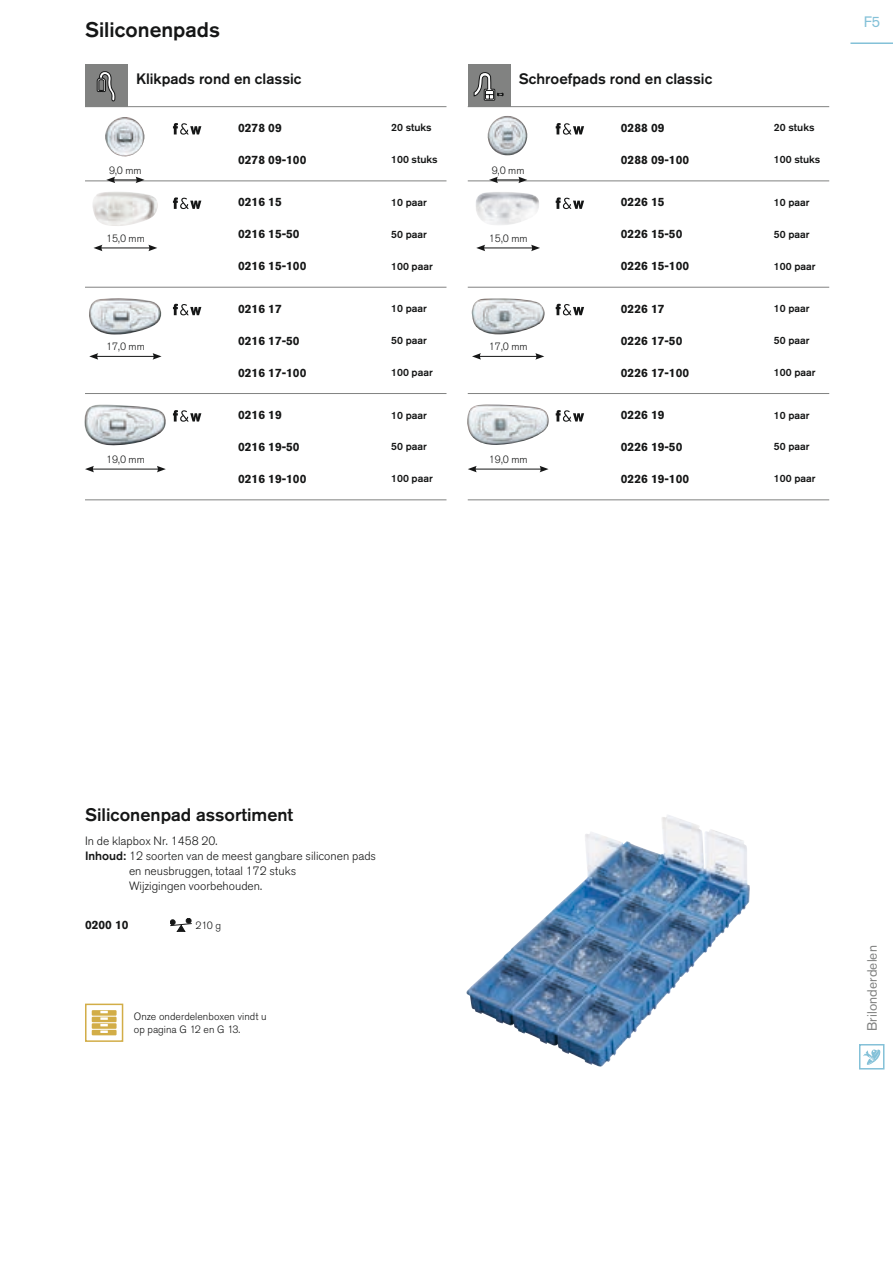
<style>
.page{position:relative;width:893px;height:1263px;background:#fff}
.page>*{position:absolute;margin:0;border:0;box-sizing:border-box;transform-origin:0 0}
.t1{font:500 21px "Akzidenz Grotesk Pro";color:#151616}
.t2{font:500 18px "Akzidenz Grotesk Pro";color:#151616}
.t3{font:500 15px "Akzidenz Grotesk Pro";color:#151616}
.t4{font:15px "Akzidenz Grotesk Pro";color:#84c1d8}
.t5{font:13.5px "Akzidenz Grotesk Pro";letter-spacing:.01em;color:#818281}
.t6{font:700 12px "Akzidenz Grotesk Pro";color:#151616}
.t7{font:300 12px "Akzidenz Grotesk Pro";color:#151616}
.t8{font:500 10.5px "Akzidenz Grotesk Pro";color:#151616}
.t9{font:300 10.5px/13.5px "Akzidenz Grotesk Pro";color:#151616}
.s1{font-weight:500}
</style>
<div class="page">
<hr style="left:850px;top:42px;width:43px;height:2px;background:#84c1d8">
<div style="left:859px;top:1044px;width:25px;height:25px;border:2px solid #84c1d8"></div>
<svg style="left:863px;top:1049px;width:17px;height:16px"></svg>
<div style="left:85px;top:64px;width:43px;height:42px;background:#818281"></div>
<svg style="left:97px;top:71px;width:18px;height:31px"></svg>
<div style="left:468px;top:64px;width:42px;height:42px;background:#818281"></div>
<svg style="left:474px;top:72px;width:29px;height:28px"></svg>
<hr style="left:85px;top:181px;width:361px;height:1px;background:#818281">
<hr style="left:85px;top:287px;width:361px;height:1px;background:#818281">
<hr style="left:85px;top:393px;width:361px;height:1px;background:#818281">
<hr style="left:85px;top:500px;width:361px;height:1px;background:#818281">
<hr style="left:468px;top:181px;width:361px;height:1px;background:#818281">
<hr style="left:468px;top:287px;width:361px;height:1px;background:#818281">
<hr style="left:468px;top:393px;width:361px;height:1px;background:#818281">
<hr style="left:468px;top:500px;width:361px;height:1px;background:#818281">
<hr style="left:85px;top:106px;width:361px;height:1px;background:#818281">
<hr style="left:468px;top:106px;width:361px;height:1px;background:#818281">
<svg style="left:106px;top:177px;width:39px;height:6px"></svg>
<hr style="left:100px;top:248px;width:51px;height:1px;background:#151616">
<svg style="left:94px;top:245px;width:8px;height:6px"></svg>
<svg style="left:148px;top:245px;width:9px;height:6px"></svg>
<hr style="left:96px;top:356px;width:59px;height:1px;background:#151616">
<svg style="left:89px;top:353px;width:9px;height:7px"></svg>
<svg style="left:153px;top:353px;width:9px;height:7px"></svg>
<hr style="left:92px;top:469px;width:67px;height:1px;background:#151616">
<svg style="left:85px;top:466px;width:9px;height:6px"></svg>
<svg style="left:157px;top:466px;width:9px;height:6px"></svg>
<svg style="left:489px;top:177px;width:38px;height:6px"></svg>
<hr style="left:483px;top:248px;width:50px;height:1px;background:#151616">
<svg style="left:476px;top:245px;width:9px;height:6px"></svg>
<svg style="left:531px;top:245px;width:9px;height:6px"></svg>
<hr style="left:478px;top:356px;width:60px;height:1px;background:#151616">
<svg style="left:472px;top:353px;width:9px;height:7px"></svg>
<svg style="left:535px;top:353px;width:9px;height:7px"></svg>
<hr style="left:474px;top:469px;width:68px;height:1px;background:#151616">
<svg style="left:468px;top:466px;width:9px;height:6px"></svg>
<svg style="left:539px;top:466px;width:9px;height:6px"></svg>
<svg style="left:173px;top:123px;width:28px;height:12px"></svg>
<svg style="left:173px;top:197px;width:28px;height:12px"></svg>
<svg style="left:173px;top:304px;width:28px;height:11px"></svg>
<svg style="left:173px;top:410px;width:28px;height:12px"></svg>
<svg style="left:556px;top:123px;width:28px;height:12px"></svg>
<svg style="left:556px;top:197px;width:28px;height:12px"></svg>
<svg style="left:556px;top:304px;width:28px;height:11px"></svg>
<svg style="left:556px;top:410px;width:28px;height:12px"></svg>
<img style="left:105px;top:117px;width:40px;height:40px">
<img style="left:487px;top:116px;width:41px;height:40px">
<img style="left:92px;top:192px;width:66px;height:34px">
<img style="left:476px;top:192px;width:63px;height:33px">
<img style="left:89px;top:298px;width:73px;height:37px">
<img style="left:84px;top:405px;width:82px;height:41px">
<img style="left:472px;top:298px;width:73px;height:37px">
<img style="left:467px;top:404px;width:82px;height:41px">
<img style="left:466px;top:815px;width:212px;height:252px">
<div style="left:85px;top:1003px;width:38px;height:39px;border:2px solid #d2ad47"></div>
<svg style="left:92px;top:1010px;width:25px;height:25px"></svg>
<svg style="left:170px;top:918px;width:22px;height:14px"></svg>
<h1 class="t1" style="left:85px;top:16px;width:137px">Siliconenpads</h1>
<p class="t3" style="left:136px;top:69px;width:167px">Klikpads rond en classic</p>
<p class="t3" style="left:519px;top:69px;width:195px">Schroefpads rond en classic</p>
<p class="t4" style="left:864px;top:12px;width:18px">F5</p>
<p class="t6" style="left:238px;top:120px;width:45px">0278 09</p>
<p class="t8" style="left:391px;top:121px;width:42px">20 stuks</p>
<p class="t6" style="left:621px;top:120px;width:45px">0288 09</p>
<p class="t8" style="left:774px;top:121px;width:42px">20 stuks</p>
<p class="t6" style="left:238px;top:152px;width:70px">0278 09-100</p>
<p class="t8" style="left:391px;top:153px;width:48px">100 stuks</p>
<p class="t6" style="left:621px;top:152px;width:70px">0288 09-100</p>
<p class="t8" style="left:774px;top:153px;width:48px">100 stuks</p>
<p class="t9" style="left:109px;top:163px;width:34px">9,0 mm</p>
<p class="t9" style="left:492px;top:163px;width:34px">9,0 mm</p>
<p class="t6" style="left:238px;top:194px;width:45px">0216 15</p>
<p class="t8" style="left:391px;top:195px;width:37px">10 paar</p>
<p class="t6" style="left:621px;top:194px;width:45px">0226 15</p>
<p class="t8" style="left:774px;top:195px;width:37px">10 paar</p>
<p class="t9" style="left:106px;top:231px;width:40px">15,0 mm</p>
<p class="t6" style="left:238px;top:226px;width:63px">0216 15-50</p>
<p class="t8" style="left:391px;top:227px;width:37px">50 paar</p>
<p class="t9" style="left:489px;top:231px;width:40px">15,0 mm</p>
<p class="t6" style="left:621px;top:226px;width:63px">0226 15-50</p>
<p class="t8" style="left:774px;top:227px;width:37px">50 paar</p>
<p class="t6" style="left:238px;top:258px;width:70px">0216 15-100</p>
<p class="t8" style="left:391px;top:259px;width:43px">100 paar</p>
<p class="t6" style="left:621px;top:258px;width:70px">0226 15-100</p>
<p class="t8" style="left:774px;top:259px;width:43px">100 paar</p>
<p class="t6" style="left:238px;top:301px;width:45px">0216 17</p>
<p class="t8" style="left:391px;top:302px;width:37px">10 paar</p>
<p class="t6" style="left:621px;top:301px;width:45px">0226 17</p>
<p class="t8" style="left:774px;top:302px;width:37px">10 paar</p>
<p class="t9" style="left:106px;top:340px;width:40px">17,0 mm</p>
<p class="t6" style="left:238px;top:333px;width:63px">0216 17-50</p>
<p class="t8" style="left:391px;top:334px;width:37px">50 paar</p>
<p class="t9" style="left:489px;top:340px;width:40px">17,0 mm</p>
<p class="t6" style="left:621px;top:333px;width:63px">0226 17-50</p>
<p class="t8" style="left:774px;top:334px;width:37px">50 paar</p>
<p class="t6" style="left:238px;top:365px;width:70px">0216 17-100</p>
<p class="t8" style="left:391px;top:365px;width:43px">100 paar</p>
<p class="t6" style="left:621px;top:365px;width:70px">0226 17-100</p>
<p class="t8" style="left:774px;top:365px;width:43px">100 paar</p>
<p class="t6" style="left:238px;top:407px;width:45px">0216 19</p>
<p class="t8" style="left:391px;top:408px;width:37px">10 paar</p>
<p class="t6" style="left:621px;top:407px;width:45px">0226 19</p>
<p class="t8" style="left:774px;top:408px;width:37px">10 paar</p>
<p class="t6" style="left:238px;top:439px;width:63px">0216 19-50</p>
<p class="t8" style="left:391px;top:440px;width:37px">50 paar</p>
<p class="t6" style="left:621px;top:439px;width:63px">0226 19-50</p>
<p class="t8" style="left:774px;top:440px;width:37px">50 paar</p>
<p class="t9" style="left:106px;top:452px;width:40px">19,0 mm</p>
<p class="t9" style="left:489px;top:452px;width:40px">19,0 mm</p>
<p class="t6" style="left:238px;top:471px;width:70px">0216 19-100</p>
<p class="t8" style="left:391px;top:472px;width:43px">100 paar</p>
<p class="t6" style="left:621px;top:471px;width:70px">0226 19-100</p>
<p class="t8" style="left:774px;top:472px;width:43px">100 paar</p>
<h2 class="t2" style="left:85px;top:803px;width:210px">Siliconenpad assortiment</h2>
<p class="t7" style="left:85px;top:833px;width:134px">In de klapbox Nr. 1458 20.</p>
<p class="t7" style="left:85px;top:848px;width:293px"><span class="s1">Inhoud:</span> 12 soorten van de meest gangbare siliconen pads</p>
<p class="t7" style="left:129px;top:863px;width:169px">en neusbruggen, totaal 172 stuks</p>
<p class="t7" style="left:129px;top:878px;width:135px">Wijzigingen voorbehouden.</p>
<p class="t6" style="left:85px;top:917px;width:45px">0200 10</p>
<p class="t9" style="left:196px;top:918px;width:27px">210 g</p>
<p class="t9" style="left:134px;top:1009px;width:134px">Onze onderdelenboxen vindt u op pagina G 12 en G 13.</p>
<p class="t5" style="left:863px;top:1031px;width:87px;rotate:-90deg">Brilonderdelen</p>
</div>
